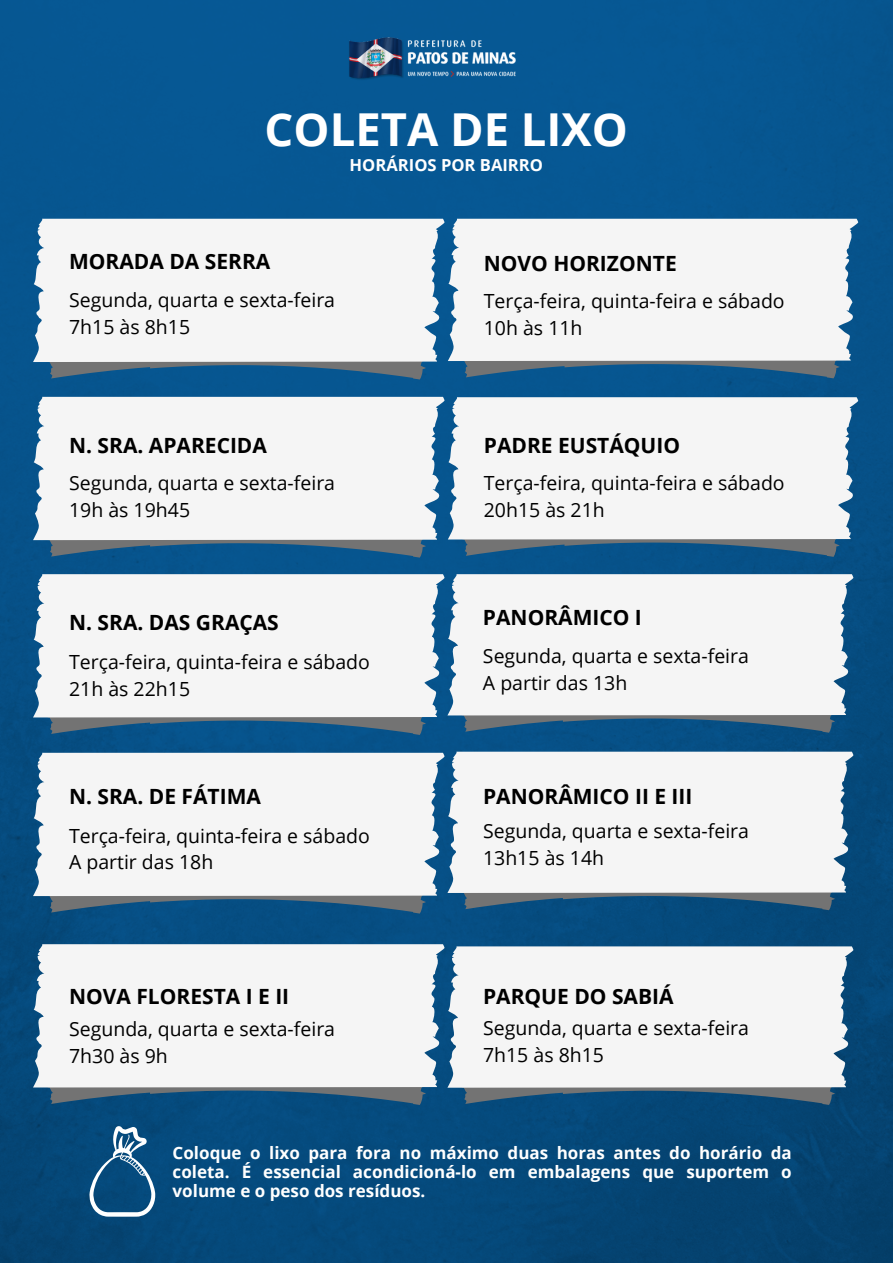
<style>
.page{position:relative;width:893px;height:1264px;background:#fff}
.page>*{position:absolute;margin:0;border:0;box-sizing:border-box;transform-origin:0 0}
.t1{font:700 45.3px "Open Sans";color:#fff}
.t2{font:700 21px "Open Sans";color:#000}
.t3{font:19.5px "Open Sans";color:#000}
.t4{font:700 16.95px/19px "Open Sans";color:#fff;text-align:justify}
.t5{font:700 16.65px "Open Sans";color:#fff}
</style>
<div class="page">
<img style="left:0;top:0;width:892px;height:1262px">
<svg style="left:47px;top:362px;width:380px;height:17px;fill:#06568e"></svg>
<div style="left:33px;top:219px;width:413px;height:143px;background:#f5f5f5"></div>
<svg style="left:47px;top:540px;width:380px;height:17px;fill:#065689"></svg>
<div style="left:33px;top:397px;width:413px;height:143px;background:#f5f5f5"></div>
<svg style="left:47px;top:717px;width:380px;height:18px;fill:#065588"></svg>
<div style="left:33px;top:574px;width:413px;height:143px;background:#f5f5f5"></div>
<svg style="left:47px;top:896px;width:380px;height:17px;fill:#065180"></svg>
<div style="left:33px;top:752px;width:413px;height:144px;background:#f5f5f5"></div>
<svg style="left:47px;top:1087px;width:380px;height:17px;fill:#064f7b"></svg>
<div style="left:33px;top:944px;width:413px;height:143px;background:#f5f5f5"></div>
<svg style="left:461px;top:361px;width:379px;height:17px;fill:#06568b"></svg>
<div style="left:448px;top:219px;width:411px;height:142px;background:#f5f5f5"></div>
<svg style="left:461px;top:539px;width:379px;height:18px;fill:#065487"></svg>
<div style="left:448px;top:397px;width:411px;height:142px;background:#f5f5f5"></div>
<svg style="left:461px;top:715px;width:375px;height:17px;fill:#065282"></svg>
<div style="left:447px;top:574px;width:407px;height:141px;background:#f5f5f5"></div>
<svg style="left:461px;top:893px;width:375px;height:17px"></svg>
<div style="left:447px;top:751px;width:407px;height:142px;background:#f5f5f5"></div>
<svg style="left:461px;top:1087px;width:375px;height:17px"></svg>
<div style="left:447px;top:946px;width:407px;height:141px;background:#f5f5f5"></div>
<svg style="left:89px;top:1125px;width:67px;height:91px"></svg>
<img style="left:336px;top:18px;width:184px;height:70px">
<p class="t1" style="left:264px;top:97px;width:365px">COLETA DE LIXO</p>
<p class="t5" style="left:349px;top:153px;width:195px">HORÁRIOS POR BAIRRO</p>
<p class="t2" style="left:69px;top:247px;width:203px">MORADA DA SERRA</p>
<p class="t3" style="left:69px;top:286px;width:267px">Segunda, quarta e sexta-feira</p>
<p class="t3" style="left:69px;top:313px;width:122px">7h15 às 8h15</p>
<p class="t2" style="left:69px;top:431px;width:199px">N. SRA. APARECIDA</p>
<p class="t3" style="left:69px;top:469px;width:267px">Segunda, quarta e sexta-feira</p>
<p class="t3" style="left:69px;top:496px;width:122px">19h às 19h45</p>
<p class="t2" style="left:69px;top:608px;width:211px">N. SRA. DAS GRAÇAS</p>
<p class="t3" style="left:69px;top:647px;width:302px">Terça-feira, quinta-feira e sábado</p>
<p class="t3" style="left:69px;top:674px;width:122px">21h às 22h15</p>
<p class="t2" style="left:69px;top:781px;width:193px">N. SRA. DE FÁTIMA</p>
<p class="t3" style="left:69px;top:821px;width:302px">Terça-feira, quinta-feira e sábado</p>
<p class="t3" style="left:69px;top:848px;width:146px">A partir das 18h</p>
<p class="t2" style="left:69px;top:981px;width:221px">NOVA FLORESTA I E II</p>
<p class="t3" style="left:69px;top:1014px;width:267px">Segunda, quarta e sexta-feira</p>
<p class="t3" style="left:69px;top:1041px;width:100px">7h30 às 9h</p>
<p class="t2" style="left:484px;top:248px;width:194px">NOVO HORIZONTE</p>
<p class="t3" style="left:484px;top:287px;width:302px">Terça-feira, quinta-feira e sábado</p>
<p class="t3" style="left:484px;top:314px;width:100px">10h às 11h</p>
<p class="t2" style="left:484px;top:431px;width:198px">PADRE EUSTÁQUIO</p>
<p class="t3" style="left:484px;top:469px;width:302px">Terça-feira, quinta-feira e sábado</p>
<p class="t3" style="left:484px;top:496px;width:122px">20h15 às 21h</p>
<p class="t2" style="left:483px;top:602px;width:160px">PANORÂMICO I</p>
<p class="t3" style="left:483px;top:641px;width:267px">Segunda, quarta e sexta-feira</p>
<p class="t3" style="left:483px;top:668px;width:146px">A partir das 13h</p>
<p class="t2" style="left:483px;top:781px;width:211px">PANORÂMICO II E III</p>
<p class="t3" style="left:483px;top:817px;width:267px">Segunda, quarta e sexta-feira</p>
<p class="t3" style="left:483px;top:844px;width:122px">13h15 às 14h</p>
<p class="t2" style="left:483px;top:981px;width:192px">PARQUE DO SABIÁ</p>
<p class="t3" style="left:483px;top:1013px;width:267px">Segunda, quarta e sexta-feira</p>
<p class="t3" style="left:483px;top:1040px;width:122px">7h15 às 8h15</p>
<p class="t4" style="left:172px;top:1142px;width:620px">Coloque o lixo para fora no máximo duas horas antes do horário da coleta. É essencial acondicioná-lo em embalagens que suportem o volume e o peso dos resíduos.</p>
</div>
